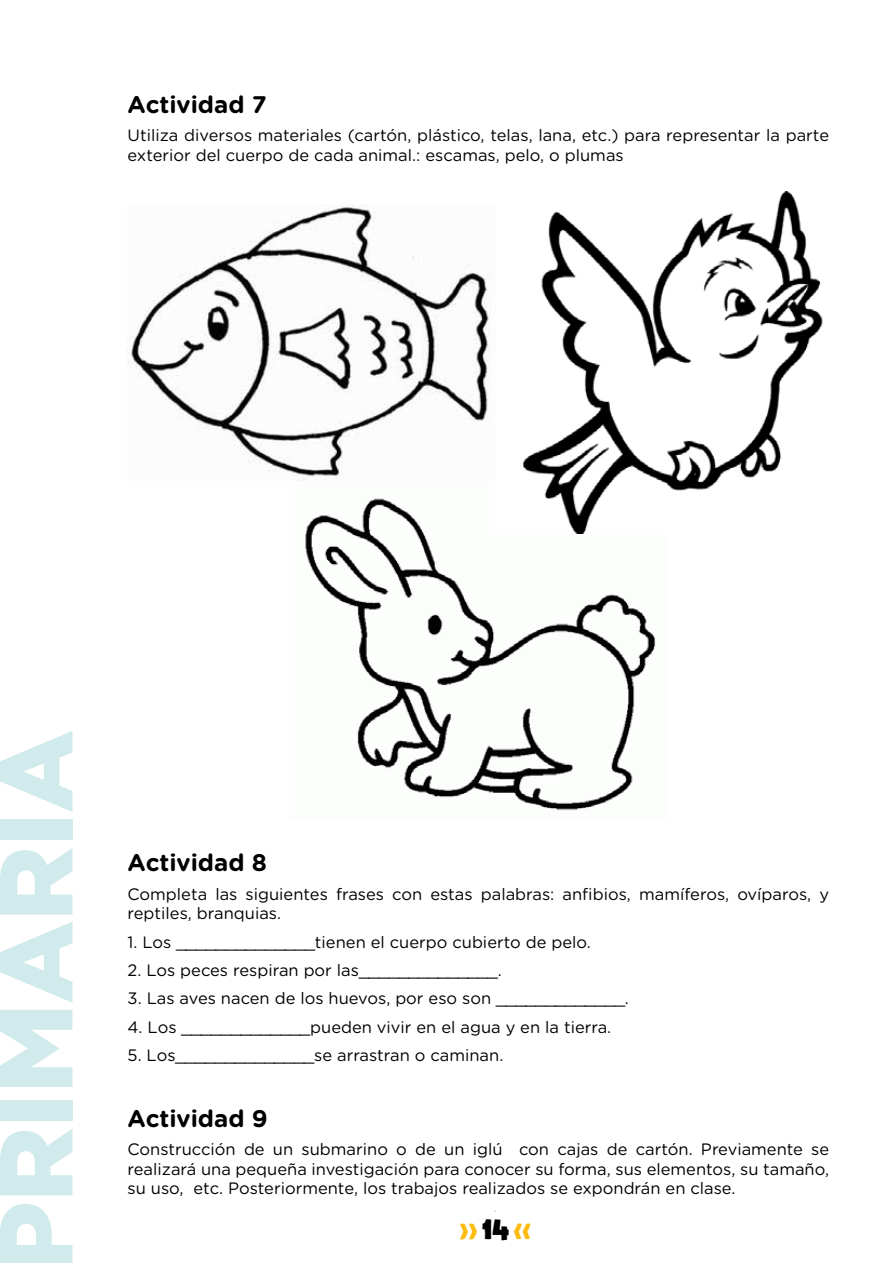
<style>
.page{position:relative;width:893px;height:1263px;background:#fff}
.page>*{position:absolute;margin:0;border:0;box-sizing:border-box;transform-origin:0 0}
.t1{font:900 103.65px "Gotham";color:#d1eaeb}
.t2{font:700 24px "Gotham Rounded";color:#000}
.t3{font:21px "Daddyinspace DEMO";color:#fbbb10}
.t4{font:16.5px/19.8px "Gotham Rounded";color:#000}
.s1{font-size:27px;color:#000}
</style>
<div class="page">
<img style="left:305px;top:480px;width:351px;height:331px">
<img style="left:495px;top:191px;width:328px;height:342px">
<img style="left:128px;top:205px;width:362px;height:275px">
<h2 class="t2" style="left:128px;top:87px;width:141px">Actividad 7</h2>
<p class="t4" style="left:128px;top:125px;width:703px">Utiliza diversos materiales (cartón, plástico, telas, lana, etc.) para representar la parte exterior del cuerpo de cada animal.: escamas, pelo, o plumas</p>
<h1 class="t1" style="left:-24px;top:1271px;width:543px;rotate:-90deg">PRIMARIA</h1>
<h2 class="t2" style="left:128px;top:845px;width:141px">Actividad 8</h2>
<p class="t4" style="left:128px;top:883px;width:703px">Completa las siguientes frases con estas palabras: anfibios, mamíferos, ovíparos, y reptiles, branquias.</p>
<p class="t4" style="left:128px;top:931px;width:465px">1. Los ______________tienen el cuerpo cubierto de pelo.</p>
<p class="t4" style="left:128px;top:959px;width:376px">2. Los peces respiran por las______________.</p>
<p class="t4" style="left:128px;top:988px;width:503px">3. Las aves nacen de los huevos, por eso son _____________.</p>
<p class="t4" style="left:128px;top:1016px;width:485px">4. Los _____________pueden vivir en el agua y en la tierra.</p>
<p class="t4" style="left:128px;top:1044px;width:377px">5. Los______________se arrastran o caminan.</p>
<h2 class="t2" style="left:128px;top:1100px;width:142px">Actividad 9</h2>
<p class="t4" style="left:128px;top:1138px;width:703px;text-align:justify">Construcción de un submarino o de un iglú con cajas de cartón. Previamente se realizará una pequeña investigación para conocer su forma, sus elementos, su tamaño, su uso, etc. Posteriormente, los trabajos realizados se expondrán en clase.</p>
<p class="t3" style="left:460px;top:1217px;width:73px">&gt;&gt; <span class="s1">14</span> &lt;&lt;</p>
</div>
